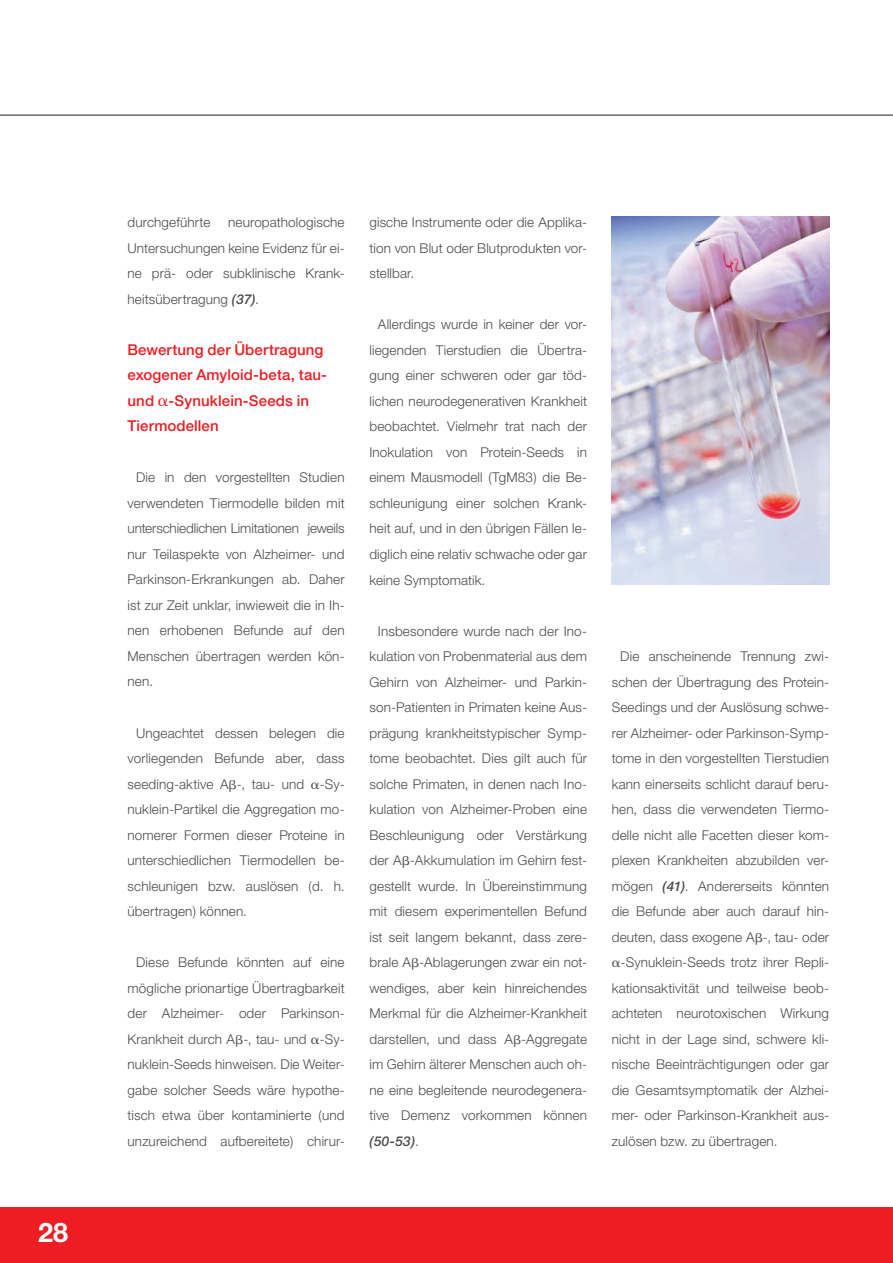
<style>
.page{position:relative;width:893px;height:1263px;background:#fff}
.page>*{position:absolute;margin:0;border:0;box-sizing:border-box;transform-origin:0 0}
.t1{font:700 27px "Helvetica Neue";color:#fff}
.SubHead{font:500 15px/25.5px "Helvetica Neue";letter-spacing:.01em;color:#ee1d23}
.t2{font:300 13.5px/25.5px "Helvetica Neue";letter-spacing:.01em;color:#4b4c4d;text-align:justify}
.s1{font-weight:500;font-style:italic}
</style>
<div class="page">
<div style="left:0;top:1208px;width:893px;height:55px;background:#ee1d23"></div>
<hr style="left:0;top:115px;width:893px;height:1px;background:#231f20">
<img style="left:612px;top:216px;width:217px;height:368px">
<p class="t1" style="left:38px;top:1215px;width:32px">28</p>
<p class="t2" style="left:128px;top:210px;width:219px;text-indent:101px">neuropathologische Untersuchungen keine Evidenz für ei&shy;ne prä- oder subklinische Krank&shy;heitsübertragung <span class="s1">(37)</span>.</p>
<p class="SubHead" style="left:128px;top:337px;width:201px">Bewertung der Übertragung exogener Amyloid-beta, tau&shy;und -Synuklein-Seeds in<br>Tiermodellen</p>
<p class="t2" style="left:128px;top:210px;width:84px">durchgeführte</p>
<p class="t2" style="left:128px;top:465px;width:219px;text-indent:9px">Die in den vorgestellten Studien verwendeten Tiermodelle bilden mit unterschiedlichen Limitationen jeweils nur Teilaspekte von Alzheimer- und Parkinson-Erkrankungen ab. Daher ist zur Zeit unklar, inwieweit die in Ih&shy;nen erhobenen Befunde auf den Menschen übertragen werden kön&shy;nen.</p>
<p class="t2" style="left:128px;top:720px;width:219px;text-indent:9px">Ungeachtet dessen belegen die vorliegenden Befunde aber, dass seeding-aktive A -, tau- und -Sy&shy;nuklein-Partikel die Aggregation mo&shy;nomerer Formen dieser Proteine in unterschiedlichen Tiermodellen be&shy;schleunigen bzw. auslösen (d. h. übertragen) können.</p>
<p class="t2" style="left:128px;top:949px;width:219px;text-indent:9px">Diese Befunde könnten auf eine mögliche prionartige Übertragbarkeit der Alzheimer- oder Parkinson-Krankheit durch A -, tau- und -Sy&shy;nuklein-Seeds hinweisen. Die Weiter&shy;gabe solcher Seeds wäre hypothe&shy;tisch etwa über kontaminierte (und unzureichend aufbereitete) chirur-</p>
<p class="t2" style="left:369px;top:210px;width:219px">gische Instrumente oder die Applika&shy;tion von Blut oder Blutprodukten vor&shy;stellbar.</p>
<p class="t2" style="left:369px;top:312px;width:219px;text-indent:8px">Allerdings wurde in keiner der vor&shy;liegenden Tierstudien die Übertra&shy;gung einer schweren oder gar töd&shy;lichen neurodegenerativen Krankheit beobachtet. Vielmehr trat nach der Inokulation von Protein-Seeds in einem Mausmodell (TgM83) die Be&shy;schleunigung einer solchen Krank&shy;heit auf, und in den übrigen Fällen le&shy;diglich eine relativ schwache oder gar keine Symptomatik.</p>
<p class="t2" style="left:369px;top:618px;width:219px;text-indent:9px">Insbesondere wurde nach der Ino&shy;kulation von Probenmaterial aus dem Gehirn von Alzheimer- und Parkin&shy;son-Patienten in Primaten keine Aus&shy;prägung krankheitstypischer Symp&shy;tome beobachtet. Dies gilt auch für solche Primaten, in denen nach Ino&shy;kulation von Alzheimer-Proben eine Beschleunigung oder Verstärkung der A -Akkumulation im Gehirn fest&shy;gestellt wurde. In Übereinstimmung mit diesem experimentellen Befund ist seit langem bekannt, dass zere&shy;brale A -Ablagerungen zwar ein not&shy;wendiges, aber kein hinreichendes Merkmal für die Alzheimer-Krankheit darstellen, und dass A -Aggregate im Gehirn älterer Menschen auch oh&shy;ne eine begleitende neurodegenera&shy;tive Demenz vorkommen können <span class="s1">(50-53)</span>.</p>
<p class="t2" style="left:620px;top:643px;width:210px">Die anscheinende Trennung zwi-</p>
<p class="t2" style="left:612px;top:669px;width:219px">schen der Übertragung des Protein-</p>
<p class="t2" style="left:612px;top:694px;width:219px">Seedings und der Auslösung schwe-</p>
<p class="t2" style="left:612px;top:720px;width:219px">rer Alzheimer- oder Parkinson-Symp-</p>
<p class="t2" style="left:612px;top:745px;width:219px">tome in den vorgestellten Tierstudien</p>
<p class="t2" style="left:612px;top:771px;width:219px">kann einerseits schlicht darauf beru-</p>
<p class="t2" style="left:612px;top:796px;width:219px">hen, dass die verwendeten Tiermo-</p>
<p class="t2" style="left:612px;top:822px;width:219px">delle nicht alle Facetten dieser kom-</p>
<p class="t2" style="left:612px;top:847px;width:219px">plexen Krankheiten abzubilden ver-</p>
<p class="t2" style="left:612px;top:873px;width:219px">mögen <span class="s1">(41)</span>. Andererseits könnten</p>
<p class="t2" style="left:612px;top:898px;width:219px">die Befunde aber auch darauf hin-</p>
<p class="t2" style="left:612px;top:924px;width:219px">deuten, dass exogene A -, tau- oder</p>
<p class="t2" style="left:621px;top:949px;width:210px">-Synuklein-Seeds trotz ihrer Repli-</p>
<p class="t2" style="left:612px;top:975px;width:219px">kationsaktivität und teilweise beob-</p>
<p class="t2" style="left:612px;top:1000px;width:219px">achteten neurotoxischen Wirkung</p>
<p class="t2" style="left:612px;top:1026px;width:219px">nicht in der Lage sind, schwere kli-</p>
<p class="t2" style="left:612px;top:1051px;width:219px">nische Beeinträchtigungen oder gar</p>
<p class="t2" style="left:612px;top:1077px;width:219px">die Gesamtsymptomatik der Alzhei-</p>
<p class="t2" style="left:612px;top:1102px;width:219px">mer- oder Parkinson-Krankheit aus-</p>
<p class="t2" style="left:612px;top:1128px;width:167px">zulösen bzw. zu übertragen.</p>
</div>
